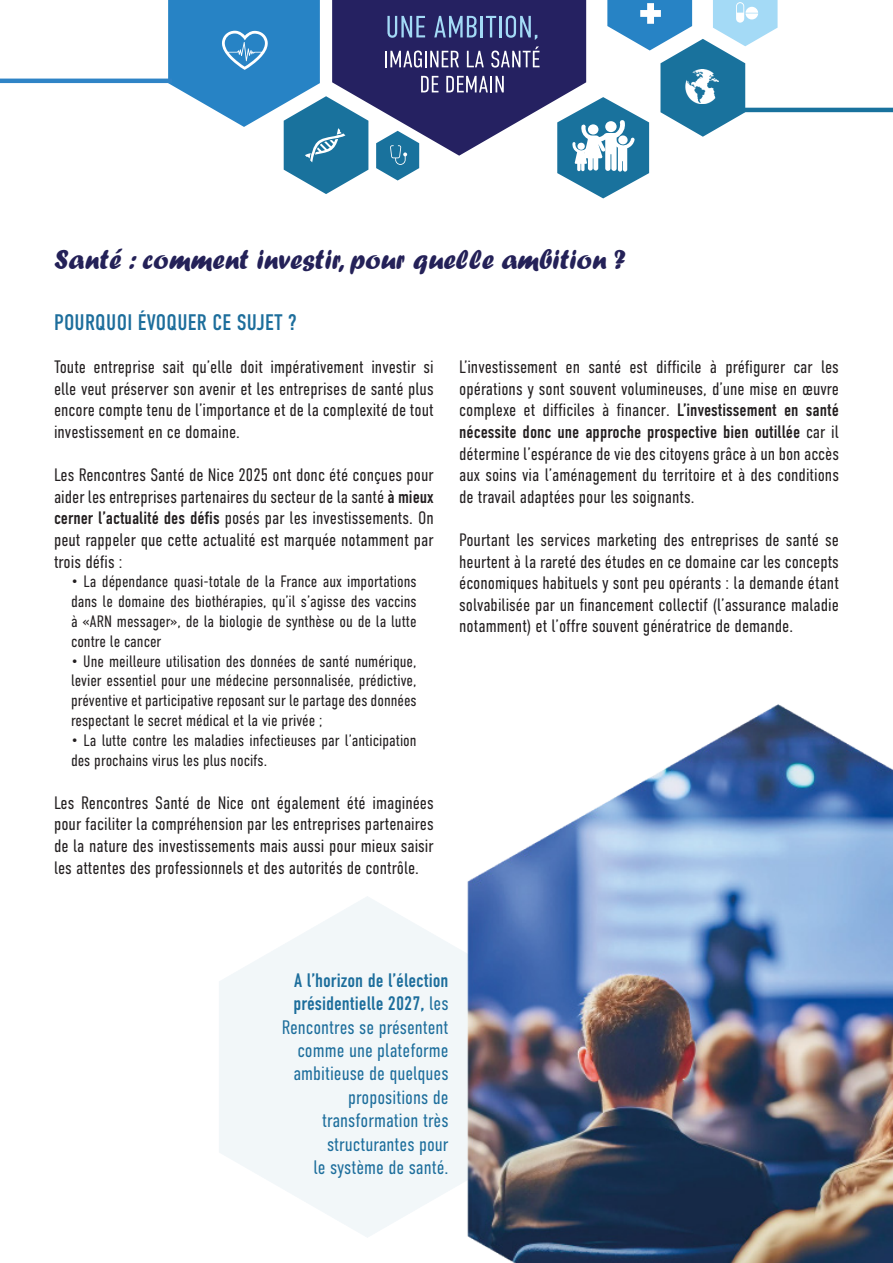
<style>
.page{position:relative;width:893px;height:1263px;background:#fff}
.page>*{position:absolute;margin:0;border:0;box-sizing:border-box;transform-origin:0 0}
.Texte{font:28.5px "Forte";color:#242158}
.Titre{font:22.5px "DIN Condensed";letter-spacing:.01em;color:#1d6e9c}
.Texte-2{font:300 19.5px/23.4px "DIN Condensed";color:#1d6e9c;text-align:right}
.Texte-3{font:300 18px/21.6px "DIN Condensed";color:#231f20;text-align:justify}
.Texte-4{font:300 16.5px/19.8px "DIN Condensed";color:#231f20;text-align:justify}
.s1{font-weight:400}
</style>
<div class="page">
<hr style="left:0;top:79px;width:172px;height:4px;background:#2f84c6">
<hr style="left:742px;top:108px;width:151px;height:4px;background:#19729d">
<img style="left:333px;top:704px;width:560px;height:559px">
<svg style="left:168px;top:0;width:609px;height:199px"></svg>
<p class="Texte" style="left:54px;top:243px;width:573px">Santé : comment investir, pour quelle ambition ?</p>
<p class="Titre" style="left:54px;top:310px;width:244px">POURQUOI ÉVOQUER CE SUJET ?</p>
<p class="Texte-3" style="left:54px;top:356px;width:381px">Toute entreprise sait qu’elle doit impérativement investir si elle veut préserver son avenir et les entreprises de santé plus encore compte tenu de l’importance et de la complexité de tout investissement en ce domaine.</p>
<p class="Texte-3" style="left:54px;top:464px;width:381px">Les Rencontres Santé de Nice 2025 ont donc été conçues pour aider les entreprises partenaires du secteur de la santé <span class="s1">à mieux cerner l’actualité des défis</span> posés par les investissements. On peut rappeler que cette actualité est marquée notamment par trois défis :</p>
<p class="Texte-4" style="left:71px;top:572px;width:347px">• La dépendance quasi-totale de la France aux importations dans le domaine des biothérapies, qu’il s’agisse des vaccins à «ARN messager», de la biologie de synthèse ou de la lutte contre le cancer</p>
<p class="Texte-4" style="left:71px;top:651px;width:347px">• Une meilleure utilisation des données de santé numérique, levier essentiel pour une médecine personnalisée, prédictive, préventive et participative reposant sur le partage des données respectant le secret médical et la vie privée ;</p>
<p class="Texte-4" style="left:71px;top:730px;width:347px">• La lutte contre les maladies infectieuses par l’anticipation des prochains virus les plus nocifs.</p>
<p class="Texte-3" style="left:54px;top:792px;width:381px">Les Rencontres Santé de Nice ont également été imaginées pour faciliter la compréhension par les entreprises partenaires de la nature des investissements mais aussi pour mieux saisir les attentes des professionnels et des autorités de contrôle.</p>
<p class="Texte-3" style="left:459px;top:356px;width:381px">L’investissement en santé est difficile à préfi gurer car les opérations y sont souvent volumineuses, d’une mise en œuvre complexe et difficiles à fi nancer. <span class="s1">L’investissement en santé nécessite donc une approche prospective bien outillée</span> car il détermine l’espérance de vie des citoyens grâce à un bon accès aux soins via l’aménagement du territoire et à des conditions de travail adaptées pour les soignants.</p>
<p class="Texte-3" style="left:459px;top:529px;width:381px">Pourtant les services marketing des entreprises de santé se heurtent à la rareté des études en ce domaine car les concepts économiques habituels y sont peu opérants : la demande étant solvabilisée par un financement collectif (l’assurance maladie notamment) et l’offre souvent génératrice de demande.</p>
<p class="Texte-2" style="left:282px;top:968px;width:168px"><span class="s1">A l’horizon de l’élection présidentielle 2027,</span> les<br>Rencontres se présentent comme une plateforme ambitieuse de quelques propositions de</p>
<p class="Texte-2" style="left:322px;top:1109px;width:128px;text-align:left">transformation très structurantes pour</p>
<p class="Texte-2" style="left:313px;top:1156px;width:137px">le système de santé.</p>
</div>
